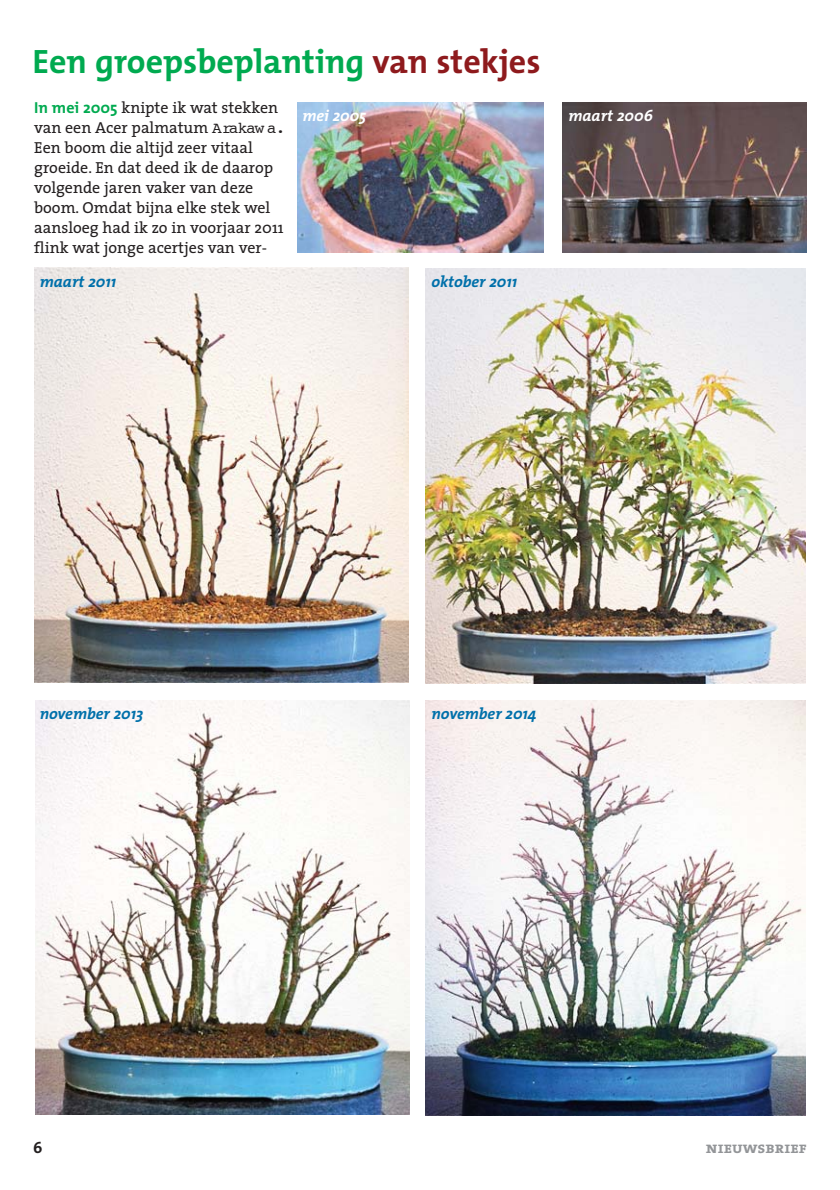
<style>
.page{position:relative;width:840px;height:1190px;background:#fff}
.page>*{position:absolute;margin:0;border:0;box-sizing:border-box;transform-origin:0 0}
.t1{font:700 34px "The Mix";color:#00aa50}
.t2{font:16px/20px "The Serif";color:#231f20}
.t3{font:italic 700 16px "The Mix";color:#0070aa}
.t4{font:italic 700 16px "The Mix";color:#fff}
.t5{font:16px "The Serif Bold Caps";color:#939598}
.t6{font:700 16px "The Mix";color:#231f20}
.s1{color:#8e1a1d}
.s2{font-family:"The Mix";font-weight:700;color:#00aa50}
.s3{font-family:"Courier"}
</style>
<div class="page">
<img style="left:562px;top:102px;width:244px;height:150px">
<img style="left:298px;top:102px;width:245px;height:150px">
<img style="left:34px;top:268px;width:374px;height:415px">
<img style="left:425px;top:269px;width:381px;height:415px">
<img style="left:35px;top:700px;width:375px;height:415px">
<img style="left:425px;top:701px;width:381px;height:415px">
<h1 class="t1" style="left:33px;top:49px;width:509px">Een groepsbeplanting <span class="s1">van stekjes</span></h1>
<p class="t2" style="left:34px;top:100px;width:253px"><span class="s2">In mei 2005</span> knipte ik wat stekken van een Acer palmatum <span class="s3">Arakaw a.<br></span>Een boom die altijd zeer vitaal groeide. En dat deed ik de daarop volgende jaren vaker van deze boom. Omdat bijna elke stek wel aansloeg had ik zo in voorjaar 2011 flink wat jonge acertjes van ver-</p>
<p class="t4" style="left:302px;top:109px;width:66px">mei 2005</p>
<p class="t4" style="left:568px;top:109px;width:86px">maart 2006</p>
<p class="t3" style="left:40px;top:275px;width:78px">maart 2011</p>
<p class="t3" style="left:431px;top:275px;width:87px">oktober 2011</p>
<p class="t3" style="left:40px;top:707px;width:105px">november 2013</p>
<p class="t3" style="left:431px;top:707px;width:107px">november 2014</p>
<p class="t6" style="left:33px;top:1141px;width:11px">6</p>
<p class="t5" style="left:706px;top:1138px;width:103px">nieuwsbrief</p>
</div>
